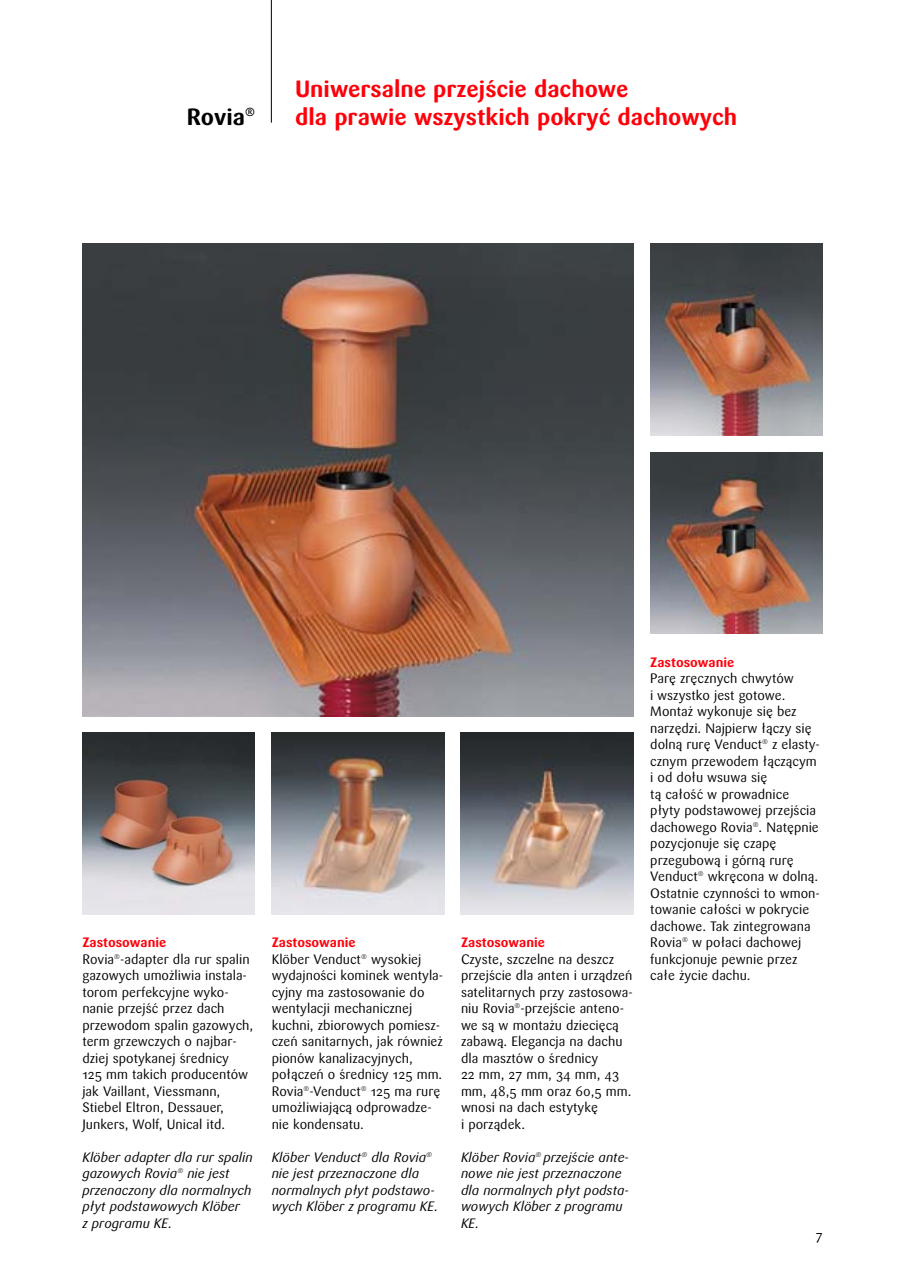
<style>
.page{position:relative;width:905px;height:1287px;background:#fff}
.page>*{position:absolute;margin:0;border:0;box-sizing:border-box;transform-origin:0 0}
.t1{font:700 23.25px/27.9px "Sari Pl";color:#ff000a}
.t2{font:700 23.25px "Sari Pl";color:#000}
.t3{font:13.5px/16.5px "Sari Pl";color:#000}
.t4{font:italic 13.5px/16.5px "Sari Pl";color:#000}
.t5{font:700 13.5px "Sari Pl";color:#ff000a}
.s1{font-weight:700;color:#ff000a}
</style>
<div class="page">
<hr style="left:271px;top:0;width:1px;height:123px;background:#000">
<img style="left:82px;top:244px;width:551px;height:472px">
<img style="left:650px;top:244px;width:172px;height:192px">
<img style="left:650px;top:452px;width:172px;height:182px">
<img style="left:271px;top:733px;width:173px;height:181px">
<img style="left:461px;top:733px;width:172px;height:181px">
<img style="left:82px;top:733px;width:173px;height:181px">
<h1 class="t2" style="left:187px;top:107px;width:70px">Rovia<sup>®</sup></h1>
<h1 class="t1" style="left:295px;top:77px;width:443px">Uniwersalne przejście dachowe<br>dla prawie wszystkich pokryć dachowych</h1>
<p class="t3" style="left:82px;top:936px;width:172px"><span class="s1">Zastosowanie<br></span>Rovia<sup>®</sup>-adapter dla rur spalin gazowych umożliwia instala&shy;torom perfekcyjne wyko&shy;nanie przejść przez dach przewodom spalin gazowych, term grzewczych o najbar&shy;dziej spotykanej średnicy<br>125 mm takich producentów jak Vaillant, Viessmann,<br>Stiebel Eltron, Dessauer,<br>Junkers, Wolf, Unical itd.</p>
<p class="t4" style="left:82px;top:1150px;width:172px">Klöber adapter dla rur spalin gazowych Rovia<sup>®</sup> nie jest przenaczony dla normalnych płyt podstawowych Klöber<br>z programu KE.</p>
<p class="t3" style="left:272px;top:936px;width:173px"><span class="s1">Zastosowanie<br></span>Klöber Venduct<sup>®</sup> wysokiej wydajności kominek wentyla&shy;cyjny ma zastosowanie do wentylacji mechanicznej kuchni, zbiorowych pomiesz&shy;czeń sanitarnych, jak również pionów kanalizacyjnych, połączeń o średnicy 125 mm.<br>Rovia<sup>®</sup>-Venduct<sup>®</sup> 125 ma rurę umożliwiającą odprowadze&shy;nie kondensatu.</p>
<p class="t4" style="left:272px;top:1150px;width:168px">Klöber Venduct<sup>®</sup> dla Rovia<sup>® </sup>nie jest przeznaczone dla normalnych płyt podstawo&shy;wych Klöber z programu KE.</p>
<p class="t5" style="left:461px;top:937px;width:85px">Zastosowanie</p>
<p class="t3" style="left:461px;top:952px;width:173px">Czyste, szczelne na deszcz przejście dla anten i urządzeń satelitarnych przy zastosowa&shy;niu Rovia<sup>®</sup>-przejście anteno&shy;we są w montażu dziecięcą zabawą. Elegancja na dachu dla masztów o średnicy<br>22 mm, 27 mm, 34 mm, 43 mm, 48,5 mm oraz 60,5 mm. wnosi na dach estytykę<br>i porządek.</p>
<p class="t4" style="left:461px;top:1150px;width:169px">Klöber Rovia<sup>®</sup> przejście ante&shy;nowe nie jest przeznaczone dla normalnych płyt podsta&shy;wowych Klöber z programu<br>KE.</p>
<p class="t5" style="left:650px;top:656px;width:85px">Zastosowanie</p>
<p class="t3" style="left:650px;top:672px;width:171px">Parę zręcznych chwytów<br>i wszystko jest gotowe.<br>Montaż wykonuje się bez narzędzi. Najpierw łączy się dolną rurę Venduct<sup>®</sup> z elasty&shy;cznym przewodem łączącym i od dołu wsuwa się<br>tą całość w prowadnice płyty podstawowej przejścia dachowego Rovia<sup>®</sup>. Natępnie pozycjonuje się czapę przegubową i górną rurę<br>Venduct<sup>®</sup> wkręcona w dolną.<br>Ostatnie czynności to wmon&shy;towanie całości w pokrycie dachowe. Tak zintegrowana<br>Rovia<sup>®</sup> w połaci dachowej funkcjonuje pewnie przez całe życie dachu.</p>
<p class="t3" style="left:815px;top:1228px;width:8px">7</p>
</div>
